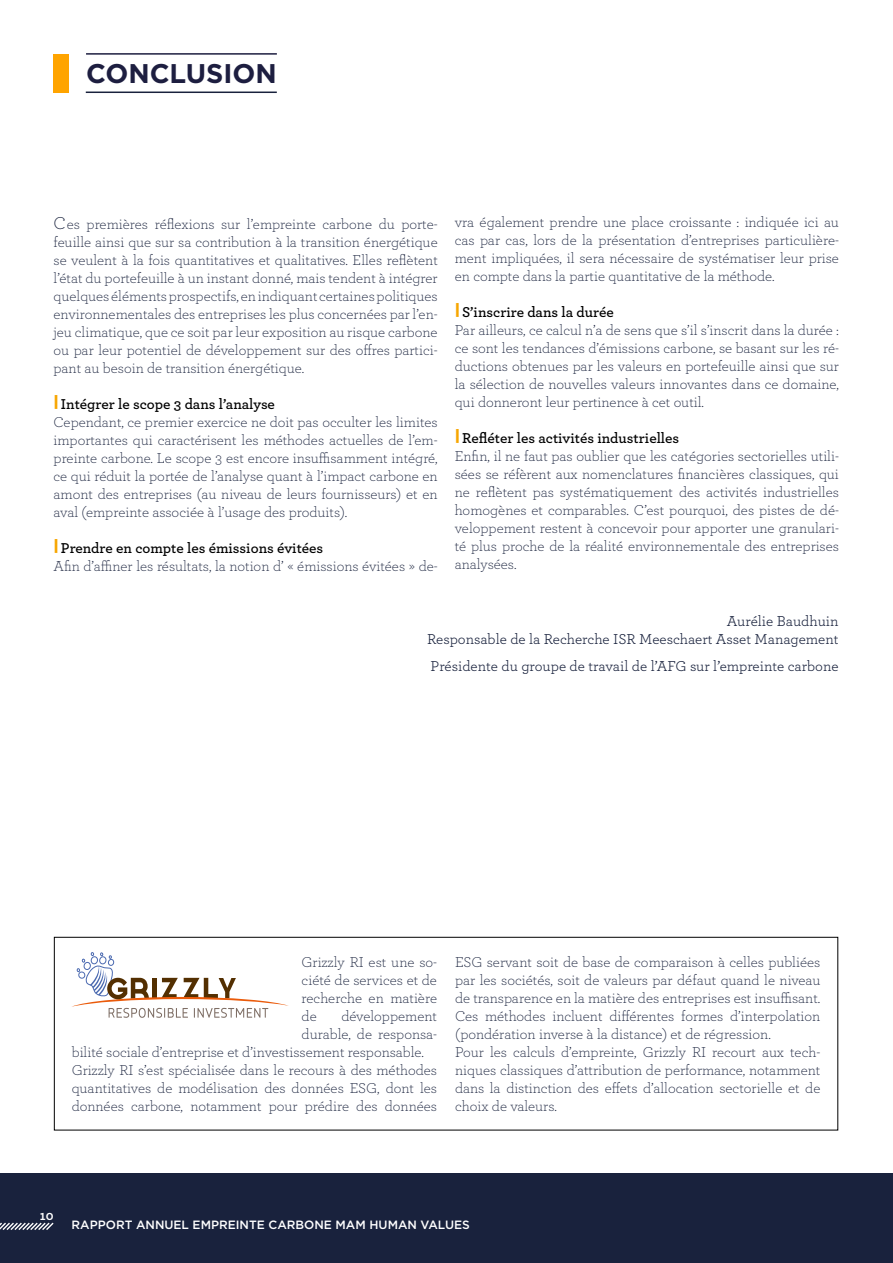
<style>
.page{position:relative;width:893px;height:1263px;background:#fff}
.page>*{position:absolute;margin:0;border:0;box-sizing:border-box;transform-origin:0 0}
.t1{font:700 27px "Gotham HTF";color:#1d1e40}
.t2{font:300 15px/18px "Archer Pro";color:#19223d}
.t3{font:15px/18px "Archer Pro";color:#19223d;text-align:right}
.t4{font:700 13.5px "Archer Pro";color:#fff}
.t5{font:500 12px "Gotham HTF";color:#fff}
.s1{font-size:18px}
.s2{font-family:"Gotham HTF";font-weight:900;color:#f7a600}
.s3{font-weight:600;color:#000}
</style>
<div class="page">
<div style="left:0;top:1173px;width:893px;height:90px;background:#19223d"></div>
<svg style="left:0;top:1222px;width:54px;height:8px"></svg>
<hr style="left:86px;top:53px;width:191px;height:2px;background:#1d1e40">
<div style="left:53px;top:54px;width:16px;height:38px;background:#ffa400"></div>
<hr style="left:86px;top:92px;width:191px;height:1px;background:#19223d">
<div style="left:54px;top:937px;width:784px;height:193px;border:1px solid #000"></div>
<svg style="left:72px;top:952px;width:217px;height:66px"></svg>
<h1 class="t1" style="left:86px;top:58px;width:192px">CONCLUSION</h1>
<p class="t2" style="left:54px;top:214px;width:386px;text-align:justify"><span class="s1">C</span>es premières réflexions sur l’empreinte carbone du porte&shy;feuille ainsi que sur sa contribution à la transition énergétique se veulent à la fois quantitatives et qualitatives. Elles reflètent l’état du portefeuille à un instant donné, mais tendent à intégrer quelques éléments prospectifs, en indiquant certaines politiques environnementales des entreprises les plus concernées par l’en&shy;jeu climatique, que ce soit par leur exposition au risque carbone ou par leur potentiel de développement sur des offres partici&shy;pant au besoin de transition énergétique.</p>
<p class="t2" style="left:54px;top:394px;width:386px"><span class="s2">|</span><span class="s3">Intégrer le scope 3 dans l’analyse<br></span>Cependant, ce premier exercice ne doit pas occulter les limites importantes qui caractérisent les méthodes actuelles de l’em&shy;preinte carbone. Le scope 3 est encore insuffisamment intégré, ce qui réduit la portée de l’analyse quant à l’impact carbone en amont des entreprises (au niveau de leurs fournisseurs) et en aval (empreinte associée à l’usage des produits).</p>
<p class="t2" style="left:54px;top:538px;width:386px"><span class="s2">|</span><span class="s3">Prendre en compte les émissions évitées<br></span>Afin d’affiner les résultats, la notion d’ « émissions évitées » de-</p>
<p class="t2" style="left:455px;top:212px;width:386px;text-align:justify">vra également prendre une place croissante : indiquée ici au cas par cas, lors de la présentation d’entreprises particulière&shy;ment impliquées, il sera nécessaire de systématiser leur prise en compte dans la partie quantitative de la méthode.</p>
<p class="t2" style="left:455px;top:302px;width:386px"><span class="s2">|</span><span class="s3">S’inscrire dans la durée<br></span>Par ailleurs, ce calcul n’a de sens que s’il s’inscrit dans la durée : ce sont les tendances d’émissions carbone, se basant sur les ré&shy;ductions obtenues par les valeurs en portefeuille ainsi que sur la sélection de nouvelles valeurs innovantes dans ce domaine, qui donneront leur pertinence à cet outil.</p>
<p class="t2" style="left:455px;top:428px;width:386px"><span class="s2">|</span><span class="s3">Refléter les activités industrielles<br></span>Enfin, il ne faut pas oublier que les catégories sectorielles utili&shy;sées se réfèrent aux nomenclatures financières classiques, qui ne reflètent pas systématiquement des activités industrielles homogènes et comparables. C’est pourquoi, des pistes de dé&shy;veloppement restent à concevoir pour apporter une granulari&shy;té plus proche de la réalité environnementale des entreprises analysées.</p>
<p class="t3" style="left:427px;top:611px;width:413px">Aurélie Baudhuin<br>Responsable de la Recherche ISR Meeschaert Asset Management</p>
<p class="t3" style="left:431px;top:656px;width:409px">Présidente du groupe de travail de l’AFG sur l’empreinte carbone</p>
<p class="t2" style="left:302px;top:952px;width:137px;text-align:justify">Grizzly RI est une so&shy;ciété de services et de recherche en matière de</p>
<p class="t2" style="left:341px;top:1006px;width:97px">développement</p>
<p class="t2" style="left:302px;top:1024px;width:137px">durable, de responsa-</p>
<p class="t2" style="left:72px;top:1042px;width:354px">bilité sociale d’entreprise et d’investissement responsable.</p>
<p class="t2" style="left:72px;top:1060px;width:367px">Grizzly RI s’est spécialisée dans le recours à des méthodes</p>
<p class="t2" style="left:72px;top:1078px;width:367px">quantitatives de modélisation des données ESG, dont les</p>
<p class="t2" style="left:72px;top:1096px;width:367px">données carbone, notamment pour prédire des données</p>
<p class="t2" style="left:455px;top:952px;width:367px">ESG servant soit de base de comparaison à celles publiées par les sociétés, soit de valeurs par défaut quand le niveau de transparence en la matière des entreprises est insuffisant.<br>Ces méthodes incluent différentes formes d’interpolation (pondération inverse à la distance) et de régression.<br>Pour les calculs d’empreinte, Grizzly RI recourt aux tech&shy;niques classiques d’attribution de performance, notamment dans la distinction des effets d’allocation sectorielle et de choix de valeurs.</p>
<p class="t4" style="left:40px;top:1205px;width:15px">10</p>
<p class="t5" style="left:72px;top:1218px;width:10px">RAPPORT</p>
<p class="t5" style="left:136px;top:1218px;width:11px">ANNU</p>
<p class="t5" style="left:174px;top:1218px;width:37px">EL EMPR</p>
<p class="t5" style="left:228px;top:1218px;width:51px">EINTE CARBON</p>
<p class="t5" style="left:324px;top:1218px;width:23px">E MAM</p>
<p class="t5" style="left:369px;top:1218px;width:20px">HUMAN</p>
<p class="t5" style="left:421px;top:1218px;width:10px">VALU</p>
<p class="t5" style="left:454px;top:1218px;width:16px">ES</p>
</div>
